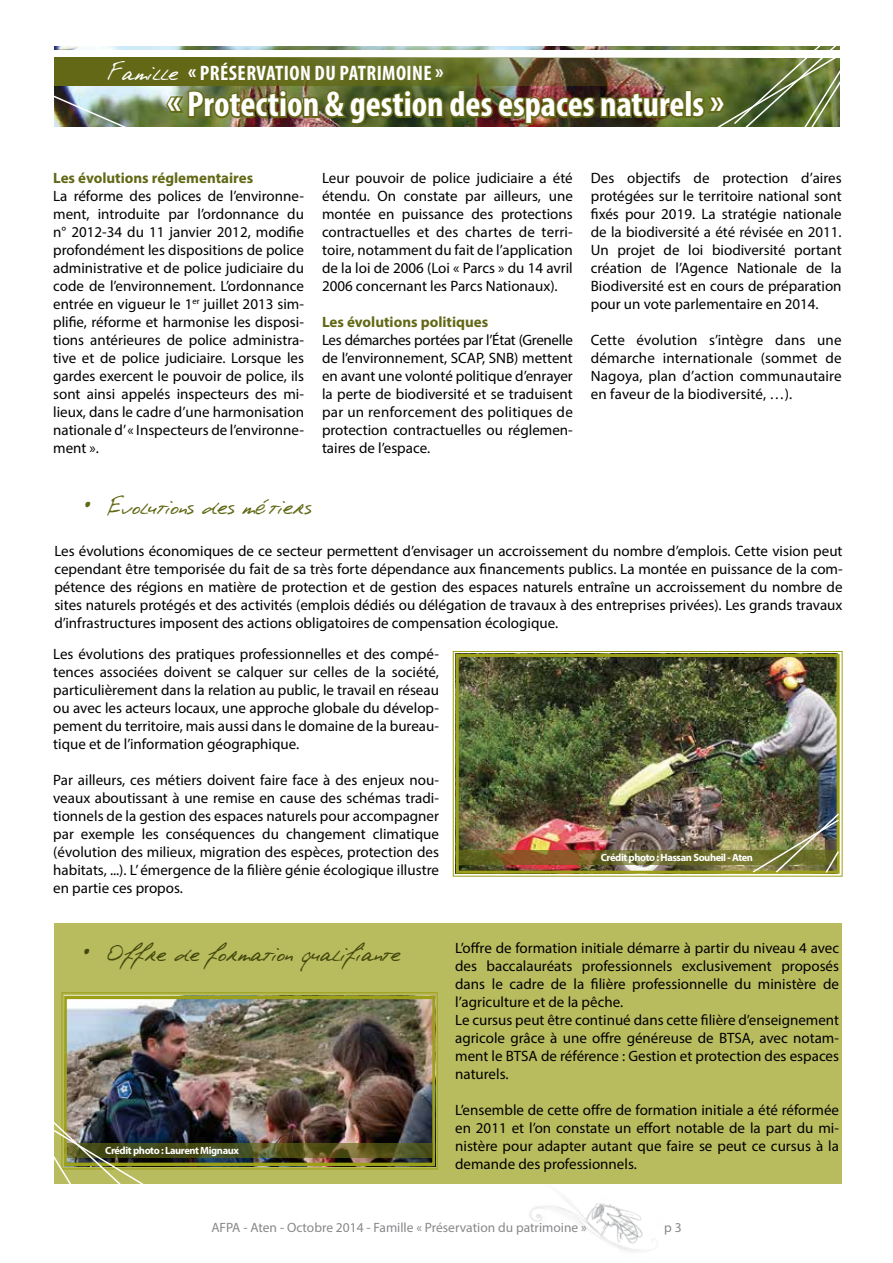
<style>
.page{position:relative;width:893px;height:1263px;background:#fff}
.page>*{position:absolute;margin:0;border:0;box-sizing:border-box;transform-origin:0 0}
.t1{font:700 condensed 36px "Myriad Pro";color:#fff}
.t2{font:27px "Phont Phreak's Handwriting";color:#43480e}
.t3{font:27px "Phont Phreak's Handwriting";color:#626815}
.t4{font:700 condensed 21px "Myriad Pro";letter-spacing:.02em;color:#fff}
.t5{font:15px/18px "Myriad Pro";color:#000;text-align:justify}
.t6{font:700 15px "Myriad Pro";color:#626815}
.t7{font:13.5px "Myriad Pro";color:#87888a}
.t8{font:700 10.5px "Myriad Pro";letter-spacing:-.04em;color:#fff}
.s1{font-family:"Phont Phreak's Handwriting";font-weight:400;font-stretch:normal;font-size:27px}
</style>
<div class="page">
<img style="left:521px;top:1183px;width:143px;height:69px">
<div style="left:54px;top:923px;width:788px;height:260px;background:#b9bc5e"></div>
<img style="left:452px;top:651px;width:391px;height:226px">
<div style="left:456px;top:654px;width:384px;height:220px;border:3px solid #9ca019"></div>
<svg style="left:459px;top:850px;width:292px;height:14px;background:#75652b"></svg>
<img style="left:751px;top:812px;width:90px;height:62px">
<img style="left:61px;top:992px;width:377px;height:178px">
<div style="left:64px;top:996px;width:371px;height:170px;border:3px solid #9ca019"></div>
<svg style="left:168px;top:1144px;width:264px;height:14px;background:#535421"></svg>
<img style="left:54px;top:1100px;width:114px;height:84px">
<img style="left:54px;top:46px;width:786px;height:81px">
<h3 class="t4" style="left:109px;top:60px;width:336px"><span class="s1">Famille</span> « PRÉSERVATION DU PATRIMOINE »</h3>
<h1 class="t1" style="left:167px;top:82px;width:558px">« Protection &amp; gestion des espaces naturels »</h1>
<p class="t6" style="left:53px;top:168px;width:202px">Les évolutions réglementaires</p>
<p class="t5" style="left:53px;top:187px;width:252px">La réforme des polices de l’environne&shy;ment, introduite par l’ordonnance du n° 2012-34 du 11 janvier 2012, modifie profondément les dispositions de police administrative et de police judiciaire du code de l’environnement. L’ordonnance entrée en vigueur le 1<sup>er</sup> juillet 2013 sim&shy;plifie, réforme et harmonise les disposi&shy;tions antérieures de police administra&shy;tive et de police judiciaire. Lorsque les gardes exercent le pouvoir de police, ils sont ainsi appelés inspecteurs des mi&shy;lieux, dans le cadre d’une harmonisation nationale d’ « Inspecteurs de l’environne&shy;ment ».</p>
<p class="t5" style="left:322px;top:169px;width:252px">Leur pouvoir de police judiciaire a été étendu. On constate par ailleurs, une montée en puissance des protections contractuelles et des chartes de terri&shy;toire, notamment du fait de l’application de la loi de 2006 (Loi « Parcs » du 14 avril 2006 concernant les Parcs Nationaux).</p>
<p class="t6" style="left:322px;top:312px;width:168px">Les évolutions politiques</p>
<p class="t5" style="left:322px;top:331px;width:252px">Les démarches portées par l’État (Grenelle de l’environnement, SCAP, SNB) mettent en avant une volonté politique d’enrayer la perte de biodiversité et se traduisent par un renforcement des politiques de protection contractuelles ou réglemen&shy;taires de l’espace.</p>
<p class="t5" style="left:591px;top:169px;width:252px">Des objectifs de protection d’aires protégées sur le territoire national sont fixés pour 2019. La stratégie nationale de la biodiversité a été révisée en 2011.<br>Un projet de loi biodiversité portant création de l’Agence Nationale de la Biodiversité est en cours de préparation pour un vote parlementaire en 2014.</p>
<p class="t5" style="left:591px;top:331px;width:252px">Cette évolution s’intègre dans une démarche internationale (sommet de Nagoya, plan d’action communautaire en faveur de la biodiversité, …).</p>
<h2 class="t3" style="left:84px;top:488px;width:229px">• Evolutions des métiers</h2>
<p class="t5" style="left:54px;top:542px;width:790px">Les évolutions économiques de ce secteur permettent d’envisager un accroissement du nombre d’emplois. Cette vision peut cependant être temporisée du fait de sa très forte dépendance aux financements publics. La montée en puissance de la com&shy;pétence des régions en matière de protection et de gestion des espaces naturels entraîne un accroissement du nombre de sites naturels protégés et des activités (emplois dédiés ou délégation de travaux à des entreprises privées). Les grands travaux d’infrastructures imposent des actions obligatoires de compensation écologique.</p>
<p class="t5" style="left:53px;top:645px;width:387px">Les évolutions des pratiques professionnelles et des compé&shy;tences associées doivent se calquer sur celles de la société, particulièrement dans la relation au public, le travail en réseau ou avec les acteurs locaux, une approche globale du dévelop&shy;pement du territoire, mais aussi dans le domaine de la bureau&shy;tique et de l’information géographique.</p>
<p class="t5" style="left:53px;top:771px;width:387px">Par ailleurs, ces métiers doivent faire face à des enjeux nou&shy;veaux aboutissant à une remise en cause des schémas tradi&shy;tionnels de la gestion des espaces naturels pour accompagner par exemple les conséquences du changement climatique (évolution des milieux, migration des espèces, protection des habitats, ...). L’ émergence de la filière génie écologique illustre en partie ces propos.</p>
<p class="t8" style="left:601px;top:850px;width:154px">Crédit photo : Hassan Souheil - Aten</p>
<h2 class="t2" style="left:83px;top:935px;width:319px">• Offre de formation qualifiante</h2>
<p class="t5" style="left:455px;top:939px;width:385px;text-align:left">L’offre de formation initiale démarre à partir du niveau 4 avec des baccalauréats professionnels exclusivement proposés dans le cadre de la filière professionnelle du ministère de l’agriculture et de la pêche.<br>Le cursus peut être continué dans cette filière d’enseignement agricole grâce à une offre généreuse de BTSA, avec notam&shy;ment le BTSA de référence : Gestion et protection des espaces naturels.</p>
<p class="t5" style="left:455px;top:1101px;width:385px">L’ensemble de cette offre de formation initiale a été réformée en 2011 et l’on constate un effort notable de la part du mi&shy;nistère pour adapter autant que faire se peut ce cursus à la demande des professionnels.</p>
<p class="t8" style="left:105px;top:1143px;width:135px">Crédit photo : Laurent Mignaux</p>
<p class="t7" style="left:211px;top:1219px;width:377px">AFPA - Aten - Octobre 2014 - Famille « Préservation du patrimoine »</p>
<p class="t7" style="left:664px;top:1219px;width:19px">p 3</p>
</div>
